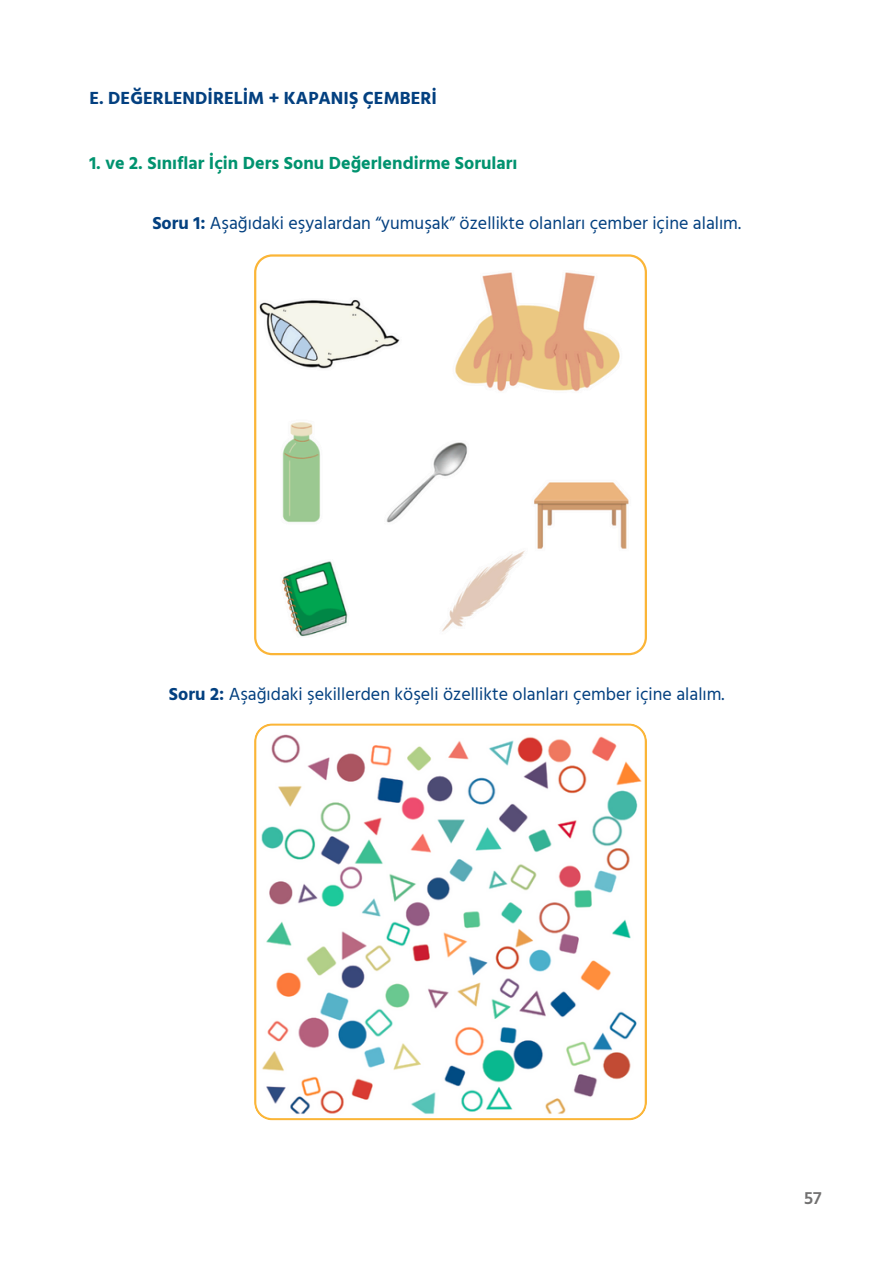
<style>
.page{position:relative;width:893px;height:1264px;background:#fff}
.page>*{position:absolute;margin:0;border:0;box-sizing:border-box;transform-origin:0 0}
.t1{font:18px "Hind";color:#034080}
.t2{font:700 18px "Hind";color:#00936f}
.t3{font:700 18px "Hind";color:#034080}
.t4{font:600 18px "Hind";color:#717070}
.s1{font-weight:700}
</style>
<div class="page">
<svg style="left:254px;top:254px;width:393px;height:401px"></svg>
<img style="left:258px;top:269px;width:373px;height:370px">
<svg style="left:254px;top:723px;width:393px;height:397px"></svg>
<h1 class="t3" style="left:89px;top:87px;width:349px">E. DEĞERLENDİRELİM + KAPANIŞ ÇEMBERİ</h1>
<h2 class="t2" style="left:89px;top:152px;width:429px">1. ve 2. Sınıflar İçin Ders Sonu Değerlendirme Soruları</h2>
<p class="t1" style="left:152px;top:212px;width:590px"><span class="s1">Soru 1:</span> Aşağıdaki eşyalardan “yumuşak” özellikte olanları çember içine alalım.</p>
<p class="t1" style="left:169px;top:683px;width:557px"><span class="s1">Soru 2:</span> Aşağıdaki şekillerden köşeli özellikte olanları çember içine alalım.</p>
<p class="t4" style="left:804px;top:1187px;width:19px">57</p>
</div>
